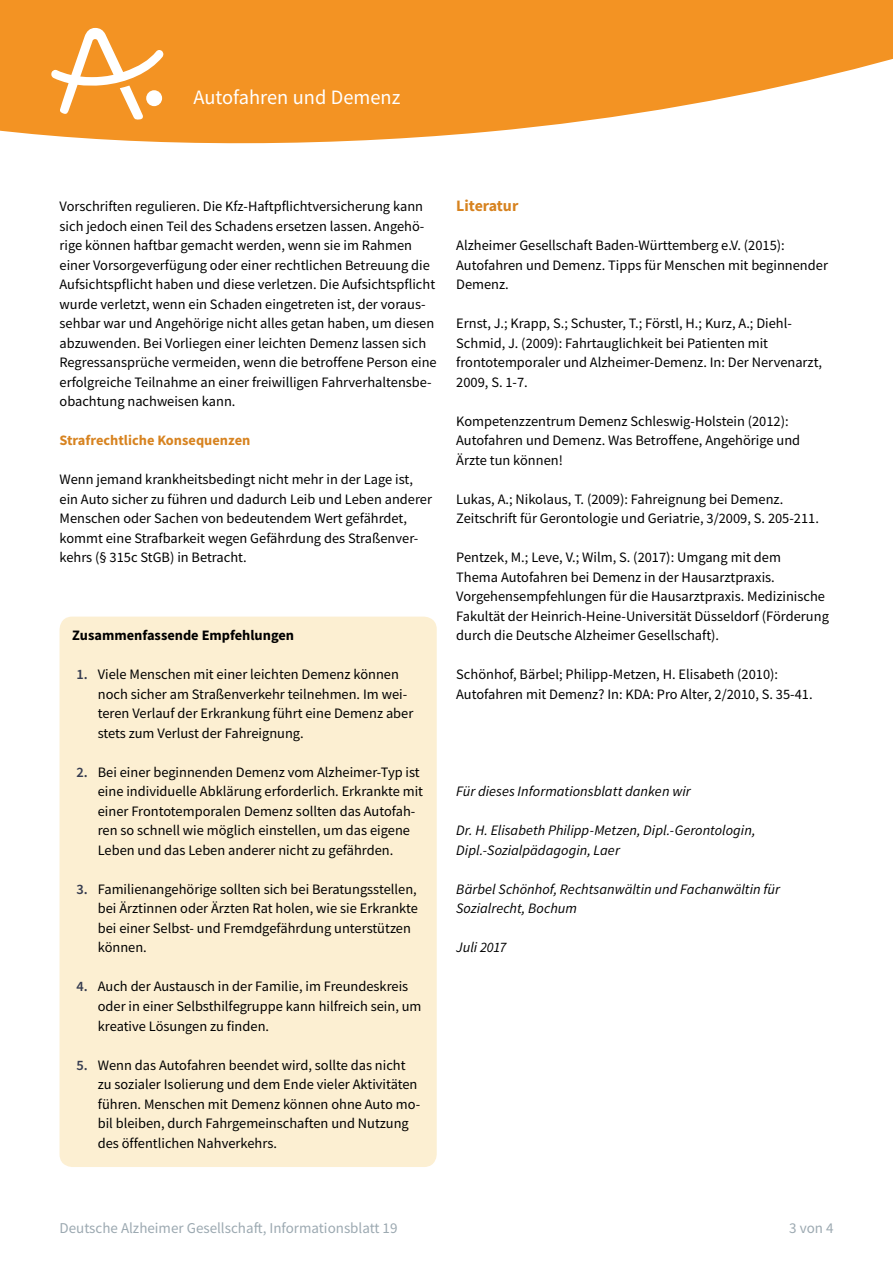
<style>
.page{position:relative;width:893px;height:1263px;background:#fff}
.page>*{position:absolute;margin:0;border:0;box-sizing:border-box;transform-origin:0 0}
.t1{font:20.4px "Source Sans Pro";color:#fff}
.Zwischenüberschrift{font:700 15.9px "Source Sans Pro";color:#d78320}
.t2{font:15px "Source Sans Pro";color:#9ca9b1}
.fließtext_ohne-Absta{font:14.4px/19.5px "Source Sans Pro";color:#000}
.Literatur{font:14.4px/19.5px "Source Sans Pro";color:#000}
.autor{font:italic 14.4px/19.5px "Source Sans Pro";color:#000}
.Zwischenüberschrift-2{font:700 14.4px "Source Sans Pro";color:#000}
.Zwischenüberschrift-3{font:700 14.4px "Source Sans Pro";color:#d78320}
.s1{font-weight:600;color:#363c50}
</style>
<div class="page">
<svg style="left:0;top:0;width:893px;height:143px;fill:#f39323"></svg>
<svg style="left:51px;top:28px;width:112px;height:92px"></svg>
<div style="left:60px;top:617px;width:377px;height:550px;background:#fcefd2;border-radius:13px"></div>
<h1 class="t1" style="left:193px;top:84px;width:208px">Autofahren und Demenz</h1>
<p class="fließtext_ohne-Absta" style="left:60px;top:197px;width:379px">Vorschriften regulieren. Die Kfz-Haftpflichtversicherung kann sich jedoch einen Teil des Schadens ersetzen lassen. Angehö&shy;rige können haftbar gemacht werden, wenn sie im Rahmen einer Vorsorgeverfügung oder einer rechtlichen Betreuung die Aufsichtspflicht haben und diese verletzen. Die Aufsichtspflicht wurde verletzt, wenn ein Schaden eingetreten ist, der voraus&shy;sehbar war und Angehörige nicht alles getan haben, um diesen abzuwenden. Bei Vorliegen einer leichten Demenz lassen sich Regressansprüche vermeiden, wenn die betroffene Person eine erfolgreiche Teilnahme an einer freiwilligen Fahrverhaltensbe&shy;obachtung nachweisen kann.</p>
<p class="Zwischenüberschrift-3" style="left:60px;top:431px;width:192px">Strafrechtliche Konsequenzen</p>
<p class="fließtext_ohne-Absta" style="left:60px;top:470px;width:374px">Wenn jemand krankheitsbedingt nicht mehr in der Lage ist, ein Auto sicher zu führen und dadurch Leib und Leben anderer Menschen oder Sachen von bedeutendem Wert gefährdet, kommt eine Strafbarkeit wegen Gefährdung des Straßenver&shy;kehrs (§ 315c StGB) in Betracht.</p>
<p class="Zwischenüberschrift-2" style="left:72px;top:626px;width:223px">Zusammenfassende Empfehlungen</p>
<p class="fließtext_ohne-Absta" style="left:98px;top:665px;width:317px;text-indent:-21px"><span class="s1">1.</span> Viele Menschen mit einer leichten Demenz können noch sicher am Straßenverkehr teilnehmen. Im wei&shy;teren Verlauf der Erkrankung führt eine Demenz aber stets zum Verlust der Fahreignung.</p>
<p class="fließtext_ohne-Absta" style="left:98px;top:762px;width:327px;text-indent:-21px"><span class="s1">2.</span> Bei einer beginnenden Demenz vom Alzheimer-Typ ist eine individuelle Abklärung erforderlich. Erkrankte mit einer Frontotemporalen Demenz sollten das Autofah&shy;ren so schnell wie möglich einstellen, um das eigene Leben und das Leben anderer nicht zu gefährden.</p>
<p class="fließtext_ohne-Absta" style="left:98px;top:879px;width:322px;text-indent:-21px"><span class="s1">3.</span> Familienangehörige sollten sich bei Beratungsstellen, bei Ärztinnen oder Ärzten Rat holen, wie sie Erkrankte bei einer Selbst- und Fremdgefährdung unterstützen können.</p>
<p class="fließtext_ohne-Absta" style="left:98px;top:977px;width:325px;text-indent:-21px"><span class="s1">4.</span> Auch der Austausch in der Familie, im Freundeskreis oder in einer Selbsthilfegruppe kann hilfreich sein, um kreative Lösungen zu finden.</p>
<p class="fließtext_ohne-Absta" style="left:98px;top:1055px;width:324px;text-indent:-21px"><span class="s1">5.</span> Wenn das Autofahren beendet wird, sollte das nicht zu sozialer Isolierung und dem Ende vieler Aktivitäten führen. Menschen mit Demenz können ohne Auto mo&shy;bil bleiben, durch Fahrgemeinschaften und Nutzung des öffentlichen Nahverkehrs.</p>
<p class="Zwischenüberschrift" style="left:456px;top:195px;width:64px">Literatur</p>
<p class="Literatur" style="left:456px;top:236px;width:373px">Alzheimer Gesellschaft Baden-Württemberg e.V. (2015):<br>Autofahren und Demenz. Tipps für Menschen mit beginnender<br>Demenz.</p>
<p class="Literatur" style="left:456px;top:314px;width:367px">Ernst, J.; Krapp, S.; Schuster, T.; Förstl, H.; Kurz, A.; Diehl-Schmid, J. (2009): Fahrtauglichkeit bei Patienten mit frontotemporaler und Alzheimer-Demenz. In: Der Nervenarzt, 2009, S. 1-7.</p>
<p class="Literatur" style="left:456px;top:411px;width:345px">Kompetenzzentrum Demenz Schleswig-Holstein (2012):<br>Autofahren und Demenz. Was Betroffene, Angehörige und<br>Ärzte tun können!</p>
<p class="Literatur" style="left:456px;top:489px;width:364px">Lukas, A.; Nikolaus, T. (2009): Fahreignung bei Demenz.<br>Zeitschrift für Gerontologie und Geriatrie, 3/2009, S. 205-211.</p>
<p class="Literatur" style="left:456px;top:548px;width:374px">Pentzek, M.; Leve, V.; Wilm, S. (2017): Umgang mit dem<br>Thema Autofahren bei Demenz in der Hausarztpraxis.<br>Vorgehensempfehlungen für die Hausarztpraxis. Medizinische Fakultät der Heinrich-Heine-Universität Düsseldorf (Förderung durch die Deutsche Alzheimer Gesellschaft).</p>
<p class="Literatur" style="left:456px;top:665px;width:358px">Schönhof, Bärbel; Philipp-Metzen, H. Elisabeth (2010):<br>Autofahren mit Demenz? In: KDA: Pro Alter, 2/2010, S. 35-41.</p>
<p class="autor" style="left:456px;top:782px;width:236px">Für dieses Informationsblatt danken wir</p>
<p class="autor" style="left:456px;top:821px;width:301px">Dr. H. Elisabeth Philipp-Metzen, Dipl.-Gerontologin,<br>Dipl.-Sozialpädagogin, Laer</p>
<p class="autor" style="left:456px;top:879px;width:325px">Bärbel Schönhof, Rechtsanwältin und Fachanwältin für<br>Sozialrecht, Bochum</p>
<p class="autor" style="left:456px;top:938px;width:52px">Juli 2017</p>
<p class="t2" style="left:60px;top:1219px;width:339px">Deutsche Alzheimer Gesellschaft, Informationsblatt 19</p>
<p class="t2" style="left:789px;top:1219px;width:46px">3 von 4</p>
</div>
